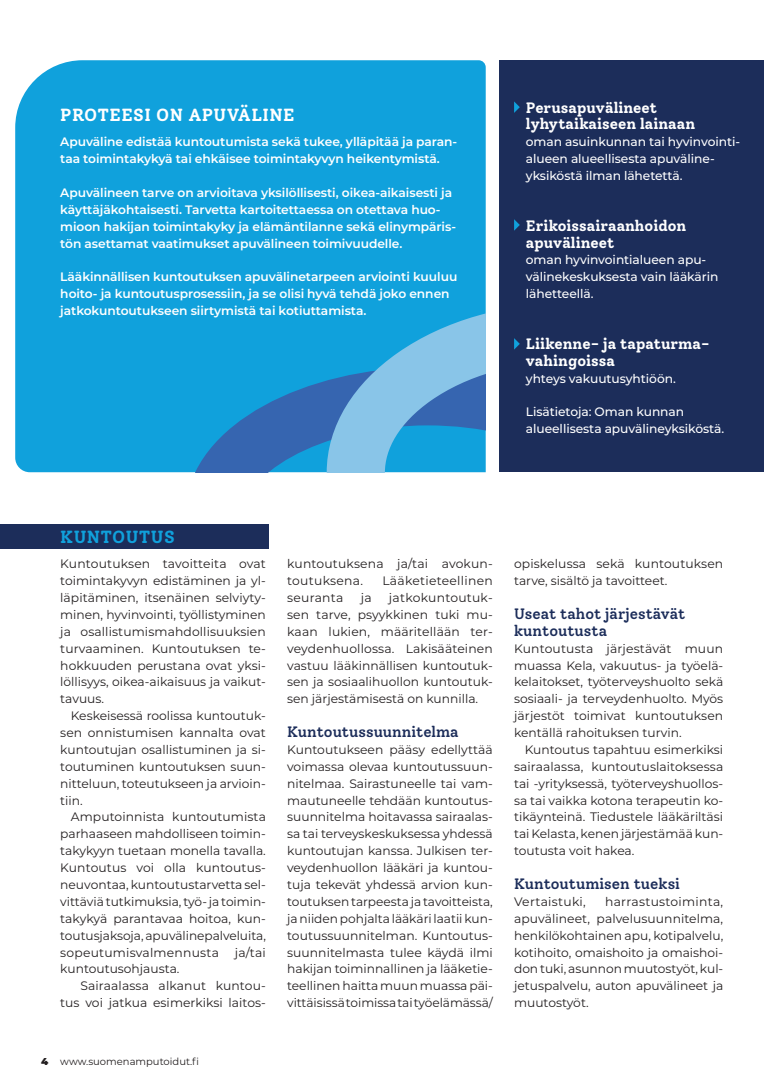
<style>
.page{position:relative;width:780px;height:1081px;background:#fff}
.page>*{position:absolute;margin:0;border:0;box-sizing:border-box;transform-origin:0 0}
._1_valiotsikko_ylin{font:700 17.5px "Solway";letter-spacing:.02em;color:#fff}
._1_valiotsikko_ylin-2{font:700 17.5px "Solway";letter-spacing:.02em;color:#10a1dc}
._1_valiotsikko{font:700 15px/16.9px "Solway";color:#fff}
._1_valiotsikko-2{font:500 15px/16.9px "Solway";color:#1c2d5a}
._1_leipis_ei_sis{font:12.25px/16.9px "Montserrat";color:#231f20;text-align:justify}
._1_leipis_sis{font:12.25px/16.9px "Montserrat";color:#231f20;text-align:justify}
._1_leipis_ei_sis-2{font:600 12.25px/16.9px "Montserrat";letter-spacing:-.005em;color:#fff}
._1_leipis_ei_sis-3{font:500 12.25px "Montserrat";letter-spacing:-.005em;color:#fff}
._1_valiotsikko-3{font:500 12.25px/16.9px "Montserrat";letter-spacing:-.005em;color:#fff}
._1_leipis_sis-2{font:12.25px "Montserrat";letter-spacing:.025em;color:#231f20}
._1_leipis_ei_sis-4{font:12.25px "Montserrat";letter-spacing:.025em;color:#231f20}
._1_leipis_sis-3{font:12.25px "Montserrat";letter-spacing:.02em;color:#231f20}
.t1{font:10px "Montserrat";color:#231f20}
.s1{font-weight:900}
</style>
<div class="page">
<div style="left:498px;top:60px;width:265px;height:412px;background:#1c2d5a"></div>
<div style="left:15px;top:60px;width:470px;height:412px;background:#10a1dc"></div>
<div style="left:0;top:524px;width:268px;height:25px;background:#1c2d5a"></div>
<svg style="left:514px;top:101px;width:6px;height:12px"></svg>
<svg style="left:514px;top:219px;width:6px;height:12px"></svg>
<svg style="left:514px;top:338px;width:6px;height:12px"></svg>
<svg style="left:185px;top:311px;width:300px;height:161px;background:#339cd5"></svg>
<p class="_1_valiotsikko_ylin" style="left:60px;top:104px;width:236px">PROTEESI ON APUVÄLINE</p>
<p class="_1_leipis_ei_sis-2" style="left:60px;top:133px;width:398px">Apuväline edistää kuntoutumista sekä tukee, ylläpitää ja paran&shy;taa toimintakykyä tai ehkäisee toimintakyvyn heikentymistä.</p>
<p class="_1_leipis_ei_sis-2" style="left:60px;top:184px;width:397px">Apuvälineen tarve on arvioitava yksilöllisesti, oikea-aikaisesti ja käyttäjäkohtaisesti. Tarvetta kartoitettaessa on otettava huo&shy;mioon hakijan toimintakyky ja elämäntilanne sekä elinympäris&shy;tön asettamat vaatimukset apuvälineen toimivuudelle.</p>
<p class="_1_leipis_ei_sis-2" style="left:60px;top:268px;width:398px">Lääkinnällisen kuntoutuksen apuvälinetarpeen arviointi kuuluu hoito- ja kuntoutusprosessiin, ja se olisi hyvä tehdä joko ennen jatkokuntoutukseen siirtymistä tai kotiuttamista.</p>
<p class="_1_valiotsikko" style="left:526px;top:99px;width:171px">Perusapuvälineet lyhytaikaiseen lainaan</p>
<p class="_1_valiotsikko-3" style="left:526px;top:133px;width:216px">oman asuinkunnan tai hyvinvointi&shy;alueen alueellisesta apuväline&shy;yksiköstä ilman lähetettä.</p>
<p class="_1_valiotsikko" style="left:526px;top:217px;width:162px">Erikoissairaanhoidon apuvälineet</p>
<p class="_1_leipis_ei_sis-3" style="left:526px;top:251px;width:182px">oman hyvinvointialueen apu-</p>
<p class="_1_leipis_ei_sis-3" style="left:526px;top:268px;width:194px">välinekeskuksesta vain lääkärin</p>
<p class="_1_leipis_ei_sis-3" style="left:526px;top:285px;width:69px">lähetteellä.</p>
<p class="_1_valiotsikko" style="left:526px;top:335px;width:185px">Liikenne- ja tapaturma-</p>
<p class="_1_valiotsikko" style="left:526px;top:352px;width:91px">vahingoissa</p>
<p class="_1_valiotsikko-3" style="left:526px;top:369px;width:151px">yhteys vakuutusyhtiöön.</p>
<p class="_1_leipis_ei_sis-3" style="left:526px;top:403px;width:160px">Lisätietoja: Oman kunnan</p>
<p class="_1_leipis_ei_sis-3" style="left:526px;top:420px;width:200px">alueellisesta apuvälineyksiköstä.</p>
<p class="_1_valiotsikko_ylin-2" style="left:60px;top:526px;width:116px">KUNTOUTUS</p>
<p class="_1_leipis_ei_sis" style="left:60px;top:555px;width:207px">Kuntoutuksen tavoitteita ovat toimintakyvyn edistäminen ja yl&shy;läpitäminen, itsenäinen selviyty&shy;minen, hyvinvointi, työllistyminen ja osallistumismahdollisuuksien turvaaminen. Kuntoutuksen te&shy;hokkuuden perustana ovat yksi&shy;löllisyys, oikea-aikaisuus ja vaikut&shy;tavuus.</p>
<p class="_1_leipis_sis" style="left:60px;top:707px;width:207px;text-indent:11px">Keskeisessä roolissa kuntoutuk&shy;sen onnistumisen kannalta ovat kuntoutujan osallistuminen ja si&shy;toutuminen kuntoutuksen suun&shy;nitteluun, toteutukseen ja arvioin&shy;tiin.</p>
<p class="_1_leipis_sis" style="left:60px;top:808px;width:207px;text-indent:11px">Amputoinnista kuntoutumista parhaaseen mahdolliseen toimin&shy;takykyyn tuetaan monella tavalla.<br>Kuntoutus voi olla kuntoutus&shy;neuvontaa, kuntoutustarvetta sel&shy;vittäviä tutkimuksia, työ- ja toimin&shy;takykyä parantavaa hoitoa, kun&shy;toutusjaksoja, apuvälinepalveluita, sopeutumisvalmennusta</p>
<p class="_1_leipis_sis" style="left:235px;top:943px;width:33px">ja/tai</p>
<p class="_1_leipis_sis" style="left:60px;top:960px;width:121px">kuntoutusohjausta.</p>
<p class="_1_leipis_sis" style="left:60px;top:977px;width:207px;text-align:right">Sairaalassa alkanut kuntou&shy;tus voi jatkua esimerkiksi laitos-</p>
<p class="t1" style="left:41px;top:1054px;width:160px"><span class="s1">4</span> www.suomenamputoidut.fi</p>
<p class="_1_leipis_sis" style="left:287px;top:555px;width:207px">kuntoutuksena ja/tai avokun&shy;toutuksena.</p>
<p class="_1_leipis_sis-2" style="left:382px;top:572px;width:112px">Lääketieteellinen</p>
<p class="_1_leipis_sis" style="left:287px;top:589px;width:207px;text-indent:102px">jatkokuntoutuk&shy;sen tarve, psyykkinen tuki mu&shy;kaan lukien, määritellään ter&shy;veydenhuollossa. Lakisääteinen vastuu lääkinnällisen kuntoutuk&shy;sen ja sosiaalihuollon kuntoutuk&shy;sen järjestämisestä on kunnilla.</p>
<p class="_1_valiotsikko-2" style="left:287px;top:723px;width:173px">Kuntoutussuunnitelma</p>
<p class="_1_leipis_ei_sis" style="left:287px;top:741px;width:207px">Kuntoutukseen pääsy edellyttää voimassa olevaa kuntoutussuun&shy;nitelmaa. Sairastuneelle tai vam&shy;mautuneelle tehdään kuntoutus&shy;suunnitelma hoitavassa sairaalas&shy;sa tai terveyskeskuksessa yhdessä kuntoutujan kanssa. Julkisen ter&shy;veydenhuollon lääkäri ja kuntou&shy;tuja tekevät yhdessä arvion kun&shy;toutuksen tarpeesta ja tavoitteista, ja niiden pohjalta lääkäri laatii kun&shy;toutussuunnitelman. Kuntoutus&shy;suunnitelmasta tulee käydä ilmi hakijan toiminnallinen ja lääketie&shy;teellinen haitta muun muassa päi&shy;vittäisissä toimissa tai työelämässä/</p>
<p class="_1_leipis_sis-3" style="left:287px;top:589px;width:58px">seuranta</p>
<p class="_1_leipis_sis" style="left:360px;top:589px;width:12px">ja</p>
<p class="_1_leipis_ei_sis" style="left:514px;top:555px;width:211px">opiskelussa sekä kuntoutuksen tarve, sisältö ja tavoitteet.</p>
<p class="_1_valiotsikko-2" style="left:514px;top:605px;width:173px">Useat tahot järjestävät kuntoutusta</p>
<p class="_1_leipis_ei_sis" style="left:514px;top:639px;width:211px">Kuntoutusta järjestävät muun muassa Kela, vakuutus- ja työelä&shy;kelaitokset, työterveyshuolto sekä sosiaali- ja terveydenhuolto. Myös järjestöt toimivat kuntoutuksen kentällä rahoituksen turvin.</p>
<p class="_1_leipis_sis" style="left:514px;top:741px;width:211px;text-indent:11px">Kuntoutus tapahtuu esimerkiksi sairaalassa, kuntoutuslaitoksessa tai -yrityksessä, työterveyshuollos&shy;sa tai vaikka kotona terapeutin ko&shy;tikäynteinä. Tiedustele lääkäriltäsi tai Kelasta, kenen järjestämää kun&shy;toutusta voit hakea.</p>
<p class="_1_valiotsikko-2" style="left:514px;top:875px;width:167px">Kuntoutumisen tueksi</p>
<p class="_1_leipis_ei_sis-4" style="left:514px;top:893px;width:73px">Vertaistuki,</p>
<p class="_1_leipis_ei_sis" style="left:514px;top:892px;width:211px;text-indent:91px">harrastustoiminta, apuvälineet, palvelusuunnitelma, henkilökohtainen apu, kotipalvelu, kotihoito, omaishoito ja omaishoi&shy;don tuki, asunnon muutostyöt, kul&shy;jetuspalvelu, auton apuvälineet ja muutostyöt.</p>
</div>
